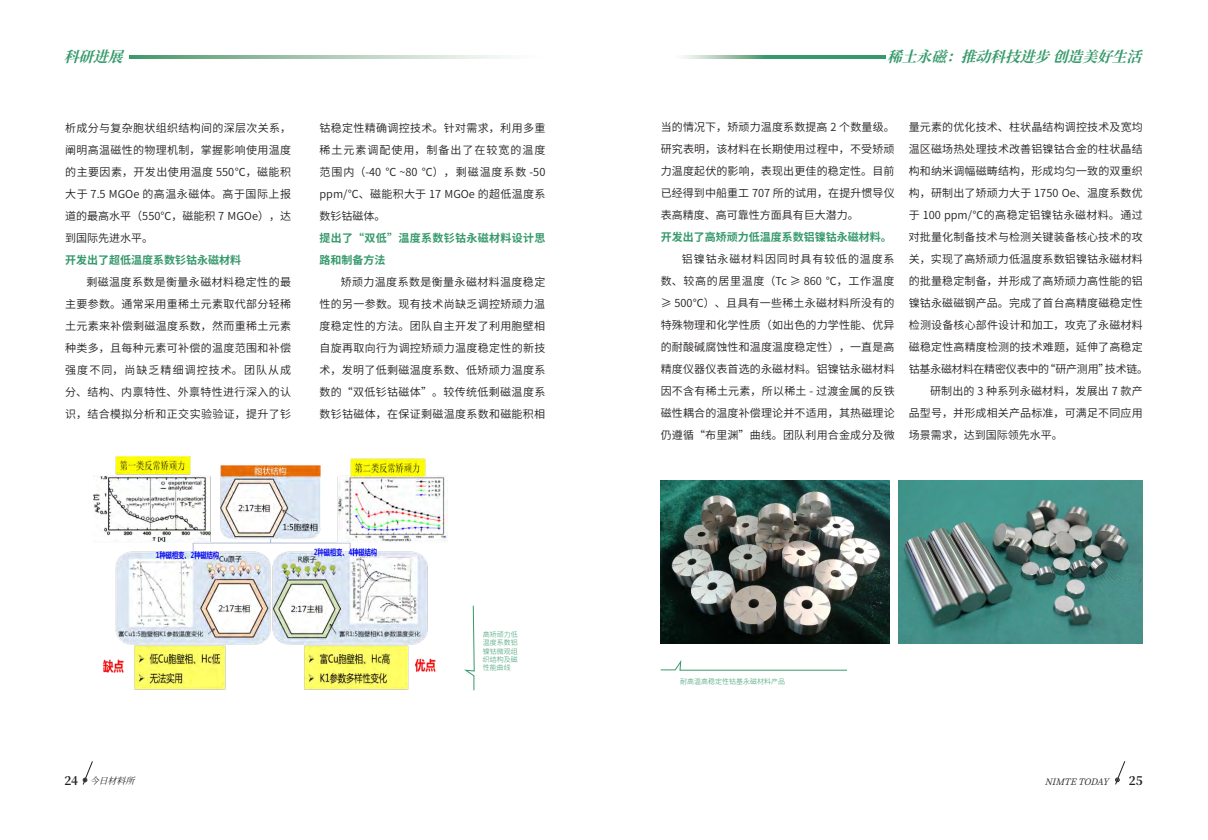
<style>
.page{position:relative;width:1208px;height:840px;background:#fff}
.page>*{position:absolute;margin:0;border:0;box-sizing:border-box;transform-origin:0 0}
.t1{font:italic 700 14.7px "Source Han Serif CN";color:#35996b}
.t2{font:11px/22px "Source Han Sans CN";letter-spacing:.015em;color:#231f20;text-align:justify}
.t3{font:700 11px "Source Han Sans CN";color:#35996b}
.t4{font:700 11px/22px "Source Han Sans CN";letter-spacing:.03em;color:#35996b}
.t5{font:italic 8.9px "Source Han Serif CN";color:#231f20}
.t6{font:300 7px/8.4px "Source Han Sans CN";color:#35996b;text-align:justify}
.s1{font-weight:700;font-style:normal;font-size:11.8px}
</style>
<div class="page">
<svg style="left:1115px;top:761px;width:10px;height:23px"></svg>
<svg style="left:682px;top:56px;width:203px;height:2px"></svg>
<svg style="left:82px;top:761px;width:11px;height:24px"></svg>
<svg style="left:129px;top:56px;width:376px;height:2px"></svg>
<svg style="left:464px;top:605px;width:11px;height:85px"></svg>
<img style="left:93px;top:456px;width:354px;height:234px">
<img style="left:660px;top:480px;width:229px;height:163px">
<img style="left:898px;top:480px;width:244px;height:163px">
<svg style="left:660px;top:660px;width:187px;height:10px"></svg>
<h1 class="t1" style="left:64px;top:48px;width:72px">科研进展</h1>
<h1 class="t1" style="left:887px;top:48px;width:267px">稀土永磁：推动科技进步创造美好生活</h1>
<p class="t2" style="left:65px;top:117px;width:227px">析成分与复杂胞状组织结构间的深层次关系，阐明高温磁性的物理机制，掌握影响使用温度的主要因素，开发出使用温度 550℃，磁能积大于 7.5 MGOe 的高温永磁体。高于国际上报道的最高水平（550℃，磁能积 7 MGOe），达到国际先进水平。</p>
<p class="t3" style="left:65px;top:253px;width:178px">开发出了超低温度系数钐钴永磁材料</p>
<p class="t2" style="left:65px;top:271px;width:227px;text-indent:21px">剩磁温度系数是衡量永磁材料稳定性的最主要参数。通常采用重稀土元素取代部分轻稀土元素来补偿剩磁温度系数，然而重稀土元素种类多，且每种元素可补偿的温度范围和补偿强度不同，尚缺乏精细调控技术。团队从成分、结构、内禀特性、外禀特性进行深入的认识，结合模拟分析和正交实验验证，提升了钐</p>
<p class="t2" style="left:319px;top:117px;width:227px">钴稳定性精确调控技术。针对需求，利用多重稀土元素调配使用，制备出了在较宽的温度范围内（-40 ℃ ~80 ℃），剩磁温度系数 -50 ppm/℃、磁能积大于 17 MGOe 的超低温度系数钐钴磁体。</p>
<p class="t4" style="left:319px;top:227px;width:227px">提出了“双低”温度系数钐钴永磁材料设计思路和制备方法</p>
<p class="t2" style="left:319px;top:271px;width:227px;text-indent:21px">矫顽力温度系数是衡量永磁材料温度稳定性的另一参数。现有技术尚缺乏调控矫顽力温度稳定性的方法。团队自主开发了利用胞壁相自旋再取向行为调控矫顽力温度稳定性的新技术，发明了低剩磁温度系数、低矫顽力温度系数的“双低钐钴磁体”。较传统低剩磁温度系数钐钴磁体，在保证剩磁温度系数和磁能积相</p>
<p class="t2" style="left:660px;top:116px;width:235px">当的情况下，矫顽力温度系数提高 2 个数量级。研究表明，该材料在长期使用过程中，不受矫顽力温度起伏的影响，表现出更佳的稳定性。目前已经得到中船重工 707 所的试用，在提升惯导仪表高精度、高可靠性方面具有巨大潜力。</p>
<p class="t3" style="left:660px;top:231px;width:232px">开发出了高矫顽力低温度系数铝镍钴永磁材料。</p>
<p class="t2" style="left:660px;top:248px;width:235px;text-indent:21px">铝镍钴永磁材料因同时具有较低的温度系数、较高的居里温度（Tc ≥ 860 ℃，工作温度≥ 500℃）、且具有一些稀土永磁材料所没有的特殊物理和化学性质（如出色的力学性能、优异的耐酸碱腐蚀性和温度温度稳定性），一直是高精度仪器仪表首选的永磁材料。铝镍钴永磁材料因不含有稀土元素，所以稀土 - 过渡金属的反铁磁性耦合的温度补偿理论并不适用，其热磁理论仍遵循“布里渊”曲线。团队利用合金成分及微</p>
<p class="t2" style="left:909px;top:116px;width:241px;text-align:left">量元素的优化技术、柱状晶结构调控技术及宽均温区磁场热处理技术改善铝镍钴合金的柱状晶结构和纳米调幅磁畴结构，形成均匀一致的双重织构，研制出了矫顽力大于 1750 Oe、温度系数优于 100 ppm/℃的高稳定铝镍钴永磁材料。通过对批量化制备技术与检测关键装备核心技术的攻关，实现了高矫顽力低温度系数铝镍钴永磁材料的批量稳定制备，并形成了高矫顽力高性能的铝镍钴永磁磁钢产品。完成了首台高精度磁稳定性检测设备核心部件设计和加工，攻克了永磁材料磁稳定性高精度检测的技术难题，延伸了高稳定钴基永磁材料在精密仪表中的“研产测用”技术链。</p>
<p class="t2" style="left:909px;top:380px;width:235px;text-indent:21px">研制出的 3 种系列永磁材料，发展出 7 款产品型号，并形成相关产品标准，可满足不同应用场景需求，达到国际领先水平。</p>
<p class="t6" style="left:483px;top:629px;width:36px">高矫顽力低温度系数铝镍钴微观组织结构及磁性能曲线</p>
<p class="t6" style="left:680px;top:676px;width:106px">耐高温高稳定性钴基永磁材料产品</p>
<p class="t5" style="left:64px;top:775px;width:78px"><span class="s1">2 4</span> 今日材料所</p>
<p class="t5" style="left:1045px;top:775px;width:99px">NIMTETODAY <span class="s1">2 5</span></p>
</div>
